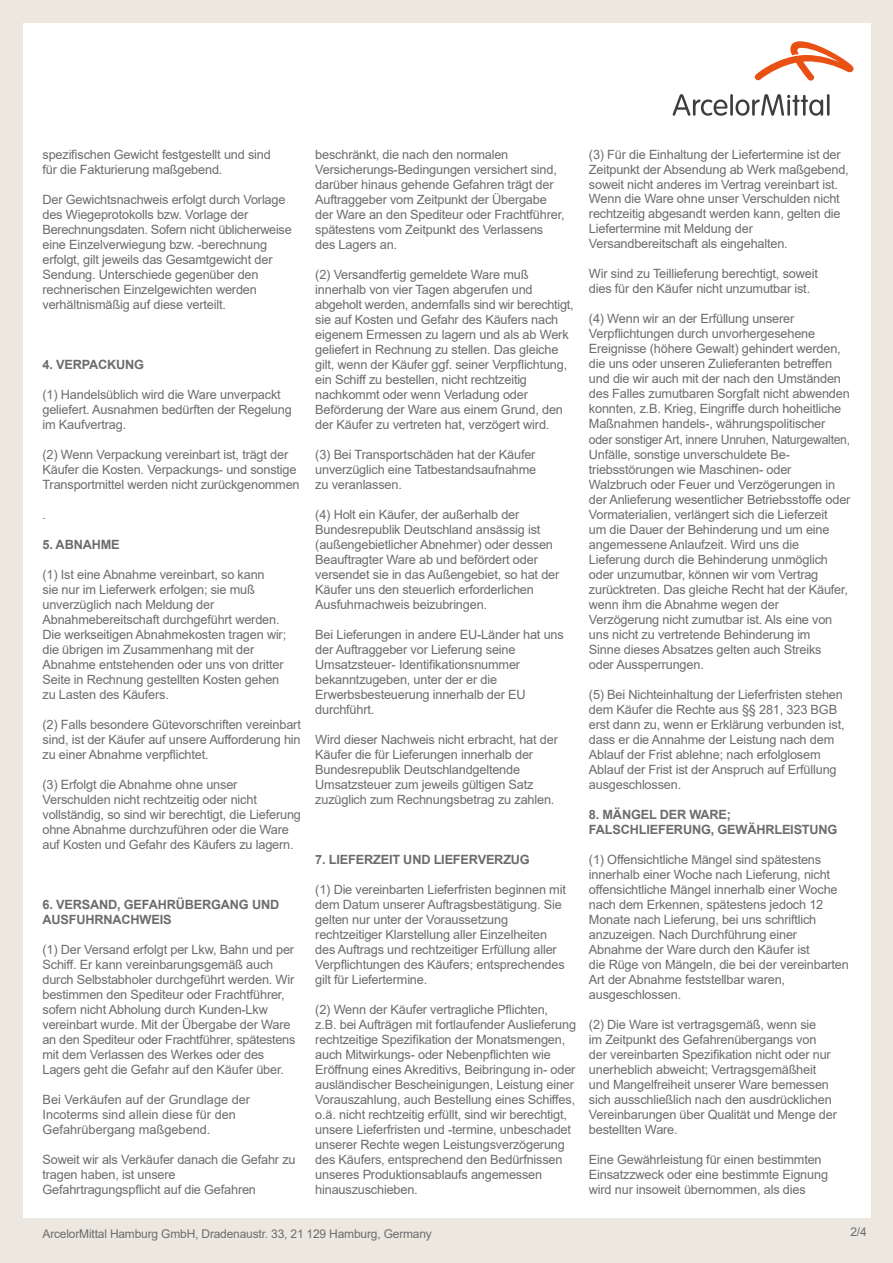
<style>
.page{position:relative;width:893px;height:1263px;background:#ede8df}
.page>*{position:absolute;margin:0;border:0;box-sizing:border-box;transform-origin:0 0}
.t1{font:12.75px/15px "Arial";letter-spacing:-.015em;color:#6b6c6e}
.t2{font:700 12.75px/15px "Arial";letter-spacing:-.015em;color:#6b6c6e}
.t3{font:12px "Arial";letter-spacing:-.015em;color:#6b6c6e}
</style>
<div class="page">
<div style="left:23px;top:23px;width:848px;height:1195px;background:#fff"></div>
<svg style="left:755px;top:41px;width:98px;height:40px"></svg>
<hr style="left:730px;top:94px;width:3px;height:22px;background:#3e3d40">
<svg style="left:673px;top:94px;width:54px;height:22px"></svg>
<hr style="left:827px;top:94px;width:2px;height:22px;background:#3e3d40">
<svg style="left:735px;top:94px;width:88px;height:22px"></svg>
<p class="t1" style="left:43px;top:147px;width:230px">spezifischen Gewicht festgestellt und sind für die Fakturierung maßgebend.</p>
<p class="t1" style="left:43px;top:192px;width:251px">Der Gewichtsnachweis erfolgt durch Vorlage des Wiegeprotokolls bzw. Vorlage der Berechnungsdaten. Sofern nicht üblicherweise eine Einzelverwiegung bzw. -berechnung erfolgt, gilt jeweils das Gesamtgewicht der Sendung. Unterschiede gegenüber den rechnerischen Einzelgewichten werden verhältnismäßig auf diese verteilt.</p>
<p class="t2" style="left:43px;top:357px;width:103px">4. VERPACKUNG</p>
<p class="t1" style="left:43px;top:387px;width:251px">(1) Handelsüblich wird die Ware unverpackt geliefert. Ausnahmen bedürften der Regelung im Kaufvertrag.</p>
<p class="t1" style="left:43px;top:447px;width:259px">(2) Wenn Verpackung vereinbart ist, trägt der<br>Käufer die Kosten. Verpackungs- und sonstige<br>Transportmittel werden nicht zurückgenommen</p>
<p class="t1" style="left:43px;top:507px;width:5px">.</p>
<p class="t2" style="left:43px;top:537px;width:79px">5. ABNAHME</p>
<p class="t1" style="left:43px;top:567px;width:245px">(1) Ist eine Abnahme vereinbart, so kann<br>sie nur im Lieferwerk erfolgen; sie muß unverzüglich nach Meldung der Abnahmebereitschaft durchgeführt werden.<br>Die werkseitigen Abnahmekosten tragen wir; die übrigen im Zusammenhang mit der Abnahme entstehenden oder uns von dritter Seite in Rechnung gestellten Kosten gehen zu Lasten des Käufers.</p>
<p class="t1" style="left:43px;top:717px;width:260px;text-align:justify">(2) Falls besondere Gütevorschriften vereinbart sind, ist der Käufer auf unsere Aufforderung hin zu einer Abnahme verpflichtet.</p>
<p class="t1" style="left:43px;top:777px;width:260px">(3) Erfolgt die Abnahme ohne unser Verschulden nicht rechtzeitig oder nicht vollständig, so sind wir berechtigt, die Lieferung ohne Abnahme durchzuführen oder die Ware auf Kosten und Gefahr des Käufers zu lagern.</p>
<p class="t2" style="left:43px;top:897px;width:238px">6. VERSAND, GEFAHRÜBERGANG UND<br>AUSFUHRNACHWEIS</p>
<p class="t1" style="left:43px;top:942px;width:254px">(1) Der Versand erfolgt per Lkw, Bahn und per Schiff. Er kann vereinbarungsgemäß auch durch Selbstabholer durchgeführt werden. Wir bestimmen den Spediteur oder Frachtführer, sofern nicht Abholung durch Kunden-Lkw vereinbart wurde. Mit der Übergabe der Ware an den Spediteur oder Frachtführer, spätestens mit dem Verlassen des Werkes oder des Lagers geht die Gefahr auf den Käufer über.</p>
<p class="t1" style="left:43px;top:1092px;width:209px">Bei Verkäufen auf der Grundlage der<br>Incoterms sind allein diese für den<br>Gefahrübergang maßgebend.</p>
<p class="t1" style="left:43px;top:1152px;width:255px">Soweit wir als Verkäufer danach die Gefahr zu tragen haben, ist unsere<br>Gefahrtragungspflicht auf die Gefahren</p>
<p class="t1" style="left:315px;top:147px;width:251px">beschränkt, die nach den normalen Versicherungs-Bedingungen versichert sind, darüber hinaus gehende Gefahren trägt der Auftraggeber vom Zeitpunkt der Übergabe der Ware an den Spediteur oder Frachtführer, spätestens vom Zeitpunkt des Verlassens des Lagers an.</p>
<p class="t1" style="left:315px;top:267px;width:260px">(2) Versandfertig gemeldete Ware muß innerhalb von vier Tagen abgerufen und abgeholt werden, andernfalls sind wir berechtigt, sie auf Kosten und Gefahr des Käufers nach eigenem Ermessen zu lagern und als ab Werk geliefert in Rechnung zu stellen. Das gleiche gilt, wenn der Käufer ggf. seiner Verpflichtung, ein Schiff zu bestellen, nicht rechtzeitig nachkommt oder wenn Verladung oder Beförderung der Ware aus einem Grund, den der Käufer zu vertreten hat, verzögert wird.</p>
<p class="t1" style="left:315px;top:447px;width:223px;text-align:justify">(3) Bei Transportschäden hat der Käufer unverzüglich eine Tatbestandsaufnahme zu veranlassen.</p>
<p class="t1" style="left:315px;top:507px;width:246px">(4) Holt ein Käufer, der außerhalb der Bundesrepublik Deutschland ansässig ist (außengebietlicher Abnehmer) oder dessen Beauftragter Ware ab und befördert oder versendet sie in das Außengebiet, so hat der Käufer uns den steuerlich erforderlichen Ausfuhrnachweis beizubringen.</p>
<p class="t1" style="left:315px;top:627px;width:250px">Bei Lieferungen in andere EU-Länder hat uns der Auftraggeber vor Lieferung seine Umsatzsteuer- Identifikationsnummer bekanntzugeben, unter der er die Erwerbsbesteuerung innerhalb der EU durchführt.</p>
<p class="t1" style="left:315px;top:732px;width:244px">Wird dieser Nachweis nicht erbracht, hat der Käufer die für Lieferungen innerhalb der Bundesrepublik Deutschlandgeltende Umsatzsteuer zum jeweils gültigen Satz zuzüglich zum Rechnungsbetrag zu zahlen.</p>
<p class="t2" style="left:315px;top:852px;width:216px">7. LIEFERZEIT UND LIEFERVERZUG</p>
<p class="t1" style="left:315px;top:882px;width:252px">(1) Die vereinbarten Lieferfristen beginnen mit dem Datum unserer Auftragsbestätigung. Sie gelten nur unter der Voraussetzung rechtzeitiger Klarstellung aller Einzelheiten des Auftrags und rechtzeitiger Erfüllung aller Verpflichtungen des Käufers; entsprechendes gilt für Liefertermine.</p>
<p class="t1" style="left:315px;top:1001px;width:262px">(2) Wenn der Käufer vertragliche Pflichten,<br>z.B. bei Aufträgen mit fortlaufender Auslieferung rechtzeitige Spezifikation der Monatsmengen, auch Mitwirkungs- oder Nebenpflichten wie Eröffnung eines Akreditivs, Beibringung in- oder ausländischer Bescheinigungen, Leistung einer Vorauszahlung, auch Bestellung eines Schiffes, o.ä. nicht rechtzeitig erfüllt, sind wir berechtigt, unsere Lieferfristen und -termine, unbeschadet unserer Rechte wegen Leistungsverzögerung des Käufers, entsprechend den Bedürfnissen unseres Produktionsablaufs angemessen hinauszuschieben.</p>
<p class="t1" style="left:589px;top:146px;width:261px">(3) Für die Einhaltung der Liefertermine ist der Zeitpunkt der Absendung ab Werk maßgebend, soweit nicht anderes im Vertrag vereinbart ist.<br>Wenn die Ware ohne unser Verschulden nicht rechtzeitig abgesandt werden kann, gelten die Liefertermine mit Meldung der Versandbereitschaft als eingehalten.</p>
<p class="t1" style="left:589px;top:266px;width:230px">Wir sind zu Teillieferung berechtigt, soweit dies für den Käufer nicht unzumutbar ist.</p>
<p class="t1" style="left:589px;top:311px;width:263px">(4) Wenn wir an der Erfüllung unserer Verpflichtungen durch unvorhergesehene Ereignisse (höhere Gewalt) gehindert werden, die uns oder unseren Zulieferanten betreffen und die wir auch mit der nach den Umständen des Falles zumutbaren Sorgfalt nicht abwenden konnten, z.B. Krieg, Eingriffe durch hoheitliche Maßnahmen handels-, währungspolitischer oder sonstiger Art, innere Unruhen, Naturgewalten, Unfälle, sonstige unverschuldete Be&shy;triebsstörungen wie Maschinen- oder Walzbruch oder Feuer und Verzögerungen in der Anlieferung wesentlicher Betriebsstoffe oder Vormaterialien, verlängert sich die Lieferzeit<br>um die Dauer der Behinderung und um eine angemessene Anlaufzeit. Wird uns die Lieferung durch die Behinderung unmöglich oder unzumutbar, können wir vom Vertrag zurücktreten. Das gleiche Recht hat der Käufer, wenn ihm die Abnahme wegen der Verzögerung nicht zumutbar ist. Als eine von uns nicht zu vertretende Behinderung im<br>Sinne dieses Absatzes gelten auch Streiks<br>oder Aussperrungen.</p>
<p class="t1" style="left:589px;top:687px;width:257px">(5) Bei Nichteinhaltung der Lieferfristen stehen dem Käufer die Rechte aus §§ 281, 323 BGB erst dann zu, wenn er Erklärung verbunden ist, dass er die Annahme der Leistung nach dem Ablauf der Frist ablehne; nach erfolglosem Ablauf der Frist ist der Anspruch auf Erfüllung ausgeschlossen.</p>
<p class="t2" style="left:589px;top:807px;width:250px">8. MÄNGEL DER WARE;<br>FALSCHLIEFERUNG, GEWÄHRLEISTUNG</p>
<p class="t1" style="left:589px;top:852px;width:261px">(1) Offensichtliche Mängel sind spätestens innerhalb einer Woche nach Lieferung, nicht offensichtliche Mängel innerhalb einer Woche nach dem Erkennen, spätestens jedoch 12<br>Monate nach Lieferung, bei uns schriftlich anzuzeigen. Nach Durchführung einer Abnahme der Ware durch den Käufer ist<br>die Rüge von Mängeln, die bei der vereinbarten Art der Abnahme feststellbar waren, ausgeschlossen.</p>
<p class="t1" style="left:589px;top:1017px;width:250px">(2) Die Ware ist vertragsgemäß, wenn sie<br>im Zeitpunkt des Gefahrenübergangs von der vereinbarten Spezifikation nicht oder nur unerheblich abweicht; Vertragsgemäßheit und Mangelfreiheit unserer Ware bemessen sich ausschließlich nach den ausdrücklichen Vereinbarungen über Qualität und Menge der bestellten Ware.</p>
<p class="t1" style="left:589px;top:1152px;width:241px">Eine Gewährleistung für einen bestimmten<br>Einsatzzweck oder eine bestimmte Eignung wird nur insoweit übernommen, als dies</p>
<p class="t3" style="left:43px;top:1225px;width:391px">ArcelorMittal Hamburg GmbH, Dradenaustr. 33, 21 129 Hamburg, Germany</p>
<p class="t3" style="left:850px;top:1223px;width:18px">2/4</p>
</div>
